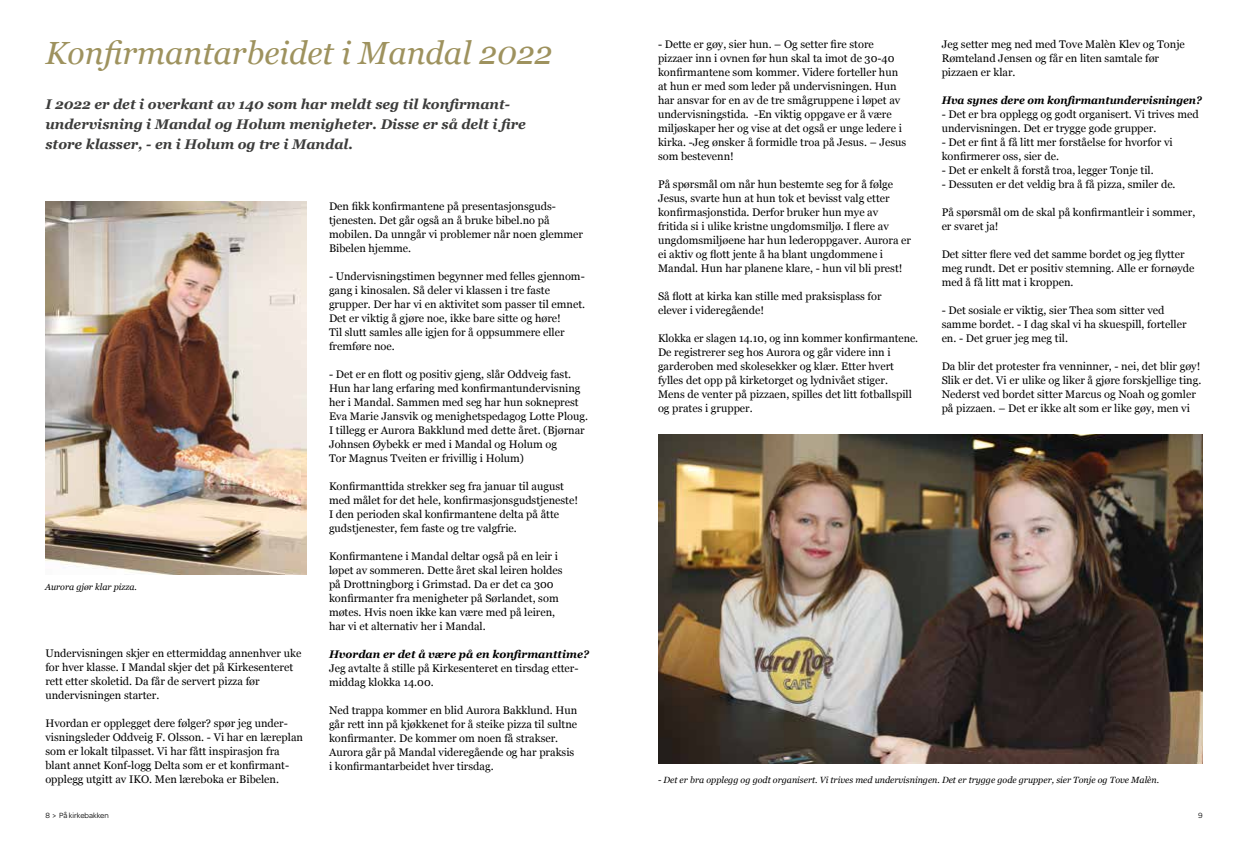
<style>
.page{position:relative;width:1248px;height:851px;background:#fff}
.page>*{position:absolute;margin:0;border:0;box-sizing:border-box;transform-origin:0 0}
.t1{font:italic 32px "Georgia";color:#9e925e}
.t2{font:italic 700 14px/20px "Georgia";color:#3c3c3b}
.t3{font:11px/14px "Georgia";color:#000}
.t4{font:italic 700 11px "Georgia";color:#000;scale:.95 1}
.t5{font:italic 700 11px "Georgia";color:#000}
.t6{font:italic 9px "Georgia";color:#000}
.t7{font:8px "Omnes";color:#000}
</style>
<div class="page">
<img style="left:45px;top:201px;width:261px;height:373px">
<img style="left:658px;top:434px;width:544px;height:329px">
<h1 class="t1" style="left:45px;top:30px;width:508px">Konfirmantarbeidet i Mandal 2022</h1>
<p class="t2" style="left:45px;top:94px;width:482px">I 2022 er det i overkant av 140 som har meldt seg til konfirmant&shy;undervisning i Mandal og Holum menigheter. Disse er så delt i fire store klasser, - en i Holum og tre i Mandal.</p>
<p class="t6" style="left:45px;top:580px;width:93px">Aurora gjør klar pizza.</p>
<p class="t3" style="left:45px;top:645px;width:257px">Undervisningen skjer en ettermiddag annenhver uke for hver klasse. I Mandal skjer det på Kirkesenteret rett etter skoletid. Da får de servert pizza før undervisningen starter.</p>
<p class="t3" style="left:45px;top:715px;width:259px">Hvordan er opplegget dere følger? spør jeg under&shy;visningsleder Oddveig F. Olsson. - Vi har en læreplan som er lokalt tilpasset. Vi har fått inspirasjon fra blant annet Konf-logg Delta som er et konfirmant&shy;opplegg utgitt av IKO. Men læreboka er Bibelen.</p>
<p class="t3" style="left:329px;top:198px;width:255px">Den fikk konfirmantene på presentasjonsguds&shy;tjenesten. Det går også an å bruke bibel.no på mobilen. Da unngår vi problemer når noen glemmer Bibelen hjemme.</p>
<p class="t3" style="left:329px;top:268px;width:257px">- Undervisningstimen begynner med felles gjennom&shy;gang i kinosalen. Så deler vi klassen i tre faste grupper. Der har vi en aktivitet som passer til emnet.<br>Det er viktig å gjøre noe, ikke bare sitte og høre!<br>Til slutt samles alle igjen for å oppsummere eller fremføre noe.</p>
<p class="t3" style="left:329px;top:366px;width:260px">- Det er en flott og positiv gjeng, slår Oddveig fast.<br>Hun har lang erfaring med konfirmantundervisning her i Mandal. Sammen med seg har hun sokneprest Eva Marie Jansvik og menighetspedagog Lotte Ploug.<br>I tillegg er Aurora Bakklund med dette året. (Bjørnar Johnsen Øybekk er med i Mandal og Holum og<br>Tor Magnus Tveiten er frivillig i Holum)</p>
<p class="t3" style="left:329px;top:478px;width:250px">Konfirmanttida strekker seg fra januar til august med målet for det hele, konfirmasjonsgudstjeneste!<br>I den perioden skal konfirmantene delta på åtte gudstjenester, fem faste og tre valgfrie.</p>
<p class="t3" style="left:329px;top:548px;width:235px">Konfirmantene i Mandal deltar også på en leir i løpet av sommeren. Dette året skal leiren holdes på Drottningborg i Grimstad. Da er det ca 300 konfirmanter fra menigheter på Sørlandet, som møtes. Hvis noen ikke kan være med på leiren, har vi et alternativ her i Mandal.</p>
<p class="t5" style="left:329px;top:646px;width:261px">Hvordan er det å være på en konfirmanttime?</p>
<p class="t3" style="left:329px;top:660px;width:251px">Jeg avtalte å stille på Kirkesenteret en tirsdag etter&shy;middag klokka 14.00.</p>
<p class="t3" style="left:329px;top:702px;width:250px">Ned trappa kommer en blid Aurora Bakklund. Hun går rett inn på kjøkkenet for å steike pizza til sultne konfirmanter. De kommer om noen få strakser.<br>Aurora går på Mandal videregående og har praksis i konfirmantarbeidet hver tirsdag.</p>
<p class="t3" style="left:658px;top:37px;width:250px">- Dette er gøy, sier hun. – Og setter fire store pizzaer inn i ovnen før hun skal ta imot de 30-40 konfirmantene som kommer. Videre forteller hun at hun er med som leder på undervisningen. Hun har ansvar for en av de tre smågruppene i løpet av undervisningstida. -En viktig oppgave er å være miljøskaper her og vise at det også er unge ledere i kirka. -Jeg ønsker å formidle troa på Jesus. – Jesus som bestevenn!</p>
<p class="t3" style="left:658px;top:177px;width:254px">På spørsmål om når hun bestemte seg for å følge Jesus, svarte hun at hun tok et bevisst valg etter konfirmasjonstida. Derfor bruker hun mye av fritida si i ulike kristne ungdomsmiljø. I flere av ungdomsmiljøene har hun lederoppgaver. Aurora er ei aktiv og flott jente å ha blant ungdommene i Mandal. Hun har planene klare, - hun vil bli prest!</p>
<p class="t3" style="left:658px;top:289px;width:225px">Så flott at kirka kan stille med praksisplass for elever i videregående!</p>
<p class="t3" style="left:658px;top:331px;width:261px">Klokka er slagen 14.10, og inn kommer konfirmantene.<br>De registrerer seg hos Aurora og går videre inn i garderoben med skolesekker og klær. Etter hvert fylles det opp på kirketorget og lydnivået stiger.<br>Mens de venter på pizzaen, spilles det litt fotballspill og prates i grupper.</p>
<p class="t3" style="left:941px;top:37px;width:245px">Jeg setter meg ned med Tove Malèn Klev og Tonje<br>Rømteland Jensen og får en liten samtale før pizzaen er klar.</p>
<p class="t4" style="left:941px;top:92px;width:275px">Hva synes dere om konfirmantundervisningen?</p>
<p class="t3" style="left:941px;top:107px;width:258px">- Det er bra opplegg og godt organisert. Vi trives med undervisningen. Det er trygge gode grupper.</p>
<p class="t3" style="left:941px;top:135px;width:232px">- Det er fint å få litt mer forståelse for hvorfor vi konfirmerer oss, sier de.</p>
<p class="t3" style="left:941px;top:163px;width:213px">- Det er enkelt å forstå troa, legger Tonje til.</p>
<p class="t3" style="left:941px;top:177px;width:235px">- Dessuten er det veldig bra å få pizza, smiler de.</p>
<p class="t3" style="left:941px;top:205px;width:255px">På spørsmål om de skal på konfirmantleir i sommer, er svaret ja!</p>
<p class="t3" style="left:941px;top:247px;width:254px">Det sitter flere ved det samme bordet og jeg flytter meg rundt. Det er positiv stemning. Alle er fornøyde med å få litt mat i kroppen.</p>
<p class="t3" style="left:941px;top:303px;width:246px">- Det sosiale er viktig, sier Thea som sitter ved samme bordet. - I dag skal vi ha skuespill, forteller en. - Det gruer jeg meg til.</p>
<p class="t3" style="left:941px;top:359px;width:261px">Da blir det protester fra venninner, - nei, det blir gøy!<br>Slik er det. Vi er ulike og liker å gjøre forskjellige ting.<br>Nederst ved bordet sitter Marcus og Noah og gomler på pizzaen. – Det er ikke alt som er like gøy, men vi</p>
<p class="t6" style="left:658px;top:773px;width:502px">- Det er bra opplegg og godt organisert. Vi trives med undervisningen. Det er trygge gode grupper, sier Tonje og Tove Malèn.</p>
<p class="t7" style="left:45px;top:810px;width:65px">8 &gt; På kirkebakken</p>
<p class="t7" style="left:1197px;top:810px;width:6px">9</p>
</div>
